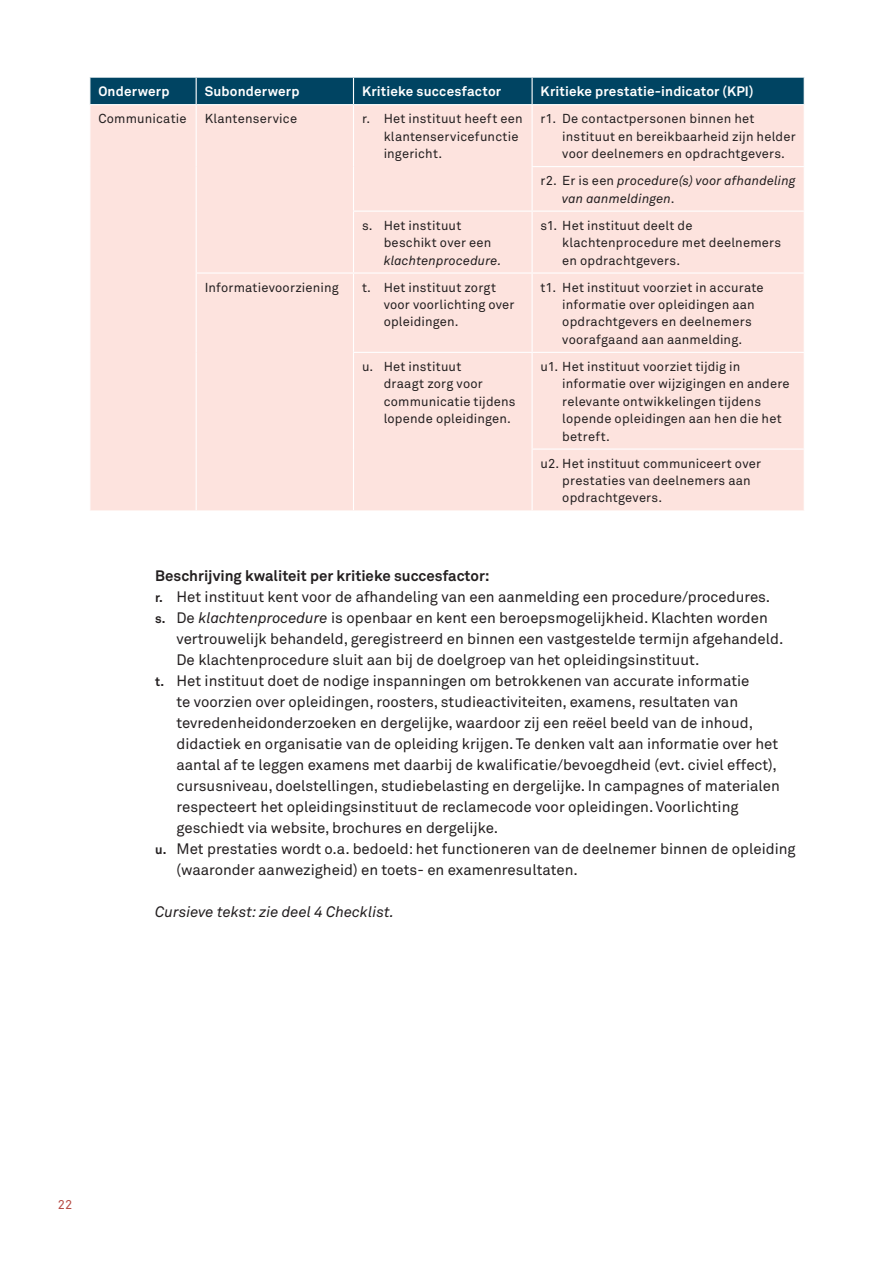
<style>
.page{position:relative;width:893px;height:1263px;background:#fff}
.page>*{position:absolute;margin:0;border:0;box-sizing:border-box;transform-origin:0 0}
.Opsom_letter{font:15px/21px "Akkurat Std";color:#231f20}
.Subkop_zwart{font:700 15px "Akkurat Std";color:#231f20}
.Brood{font:italic 15px "Akkurat Std";color:#231f20}
.Tabel_kop_wit{font:700 13.5px "Akkurat Std";letter-spacing:.015em;color:#fff}
.Tabel_opsom_cijfer{font:12.9px/17.4px "Akkurat Std";letter-spacing:.015em;color:#231f20}
.Tabel_opsom_cijfer-2{font:italic 12.9px/17.4px "Akkurat Std";letter-spacing:.01em;color:#231f20}
.Tabel_tekst{font:12.9px "Akkurat Std";letter-spacing:.015em;color:#231f20}
.t1{font:12.75px "Akkurat Std";color:#b74c45}
.s1{font-style:normal}
.s2{font-style:italic}
.s3{font-weight:700;font-size:12.75px}
</style>
<div class="page">
<div style="left:90px;top:105px;width:714px;height:405px;background:#fde3de"></div>
<hr style="left:531px;top:166px;width:274px;height:1px;background:#fff">
<hr style="left:532px;top:211px;width:273px;height:1px;background:#fff">
<hr style="left:531px;top:212px;width:2px;height:60px;background:#fff">
<hr style="left:353px;top:272px;width:179px;height:2px;background:#fff">
<hr style="left:532px;top:272px;width:273px;height:2px;background:#fff">
<hr style="left:531px;top:274px;width:2px;height:78px;background:#fff">
<hr style="left:532px;top:352px;width:273px;height:1px;background:#fff">
<hr style="left:531px;top:448px;width:274px;height:2px;background:#fff">
<div style="left:89px;top:77px;width:716px;height:27px;background:#004462"></div>
<hr style="left:196px;top:105px;width:1px;height:62px;background:#fff">
<hr style="left:196px;top:167px;width:1px;height:44px;background:#fff">
<hr style="left:196px;top:211px;width:1px;height:61px;background:#fff">
<hr style="left:353px;top:212px;width:1px;height:60px;background:#fff">
<hr style="left:196px;top:272px;width:157px;height:2px;background:#fff">
<hr style="left:196px;top:274px;width:1px;height:78px;background:#fff">
<hr style="left:353px;top:274px;width:1px;height:78px;background:#fff">
<hr style="left:196px;top:352px;width:1px;height:97px;background:#fff">
<hr style="left:196px;top:449px;width:1px;height:61px;background:#fff">
<hr style="left:353px;top:105px;width:1px;height:62px;background:#fff">
<hr style="left:531px;top:105px;width:2px;height:61px;background:#fff">
<hr style="left:353px;top:167px;width:1px;height:44px;background:#fff">
<hr style="left:531px;top:167px;width:2px;height:44px;background:#fff">
<hr style="left:353px;top:211px;width:179px;height:1px;background:#fff">
<hr style="left:353px;top:352px;width:179px;height:1px;background:#fff">
<hr style="left:353px;top:353px;width:1px;height:96px;background:#fff">
<hr style="left:531px;top:353px;width:2px;height:95px;background:#fff">
<hr style="left:353px;top:449px;width:1px;height:61px;background:#fff">
<hr style="left:531px;top:450px;width:2px;height:60px;background:#fff">
<p class="Tabel_kop_wit" style="left:98px;top:83px;width:73px">Onderwerp</p>
<p class="Tabel_kop_wit" style="left:205px;top:83px;width:96px">Subonderwerp</p>
<p class="Tabel_kop_wit" style="left:362px;top:83px;width:141px">Kritieke succesfactor</p>
<p class="Tabel_kop_wit" style="left:541px;top:83px;width:214px">Kritieke prestatie-indicator (KPI)</p>
<p class="Tabel_tekst" style="left:98px;top:111px;width:90px">Communicatie</p>
<p class="Tabel_tekst" style="left:205px;top:111px;width:94px">Klantenservice</p>
<p class="Tabel_opsom_cijfer" style="left:384px;top:110px;width:141px;text-indent:-22px">r. Het instituut heeft een klantenservicefunctie ingericht.</p>
<p class="Tabel_opsom_cijfer" style="left:562px;top:110px;width:235px;text-indent:-22px">r1. De contactpersonen binnen het instituut en bereikbaarheid zijn helder voor deelnemers en opdrachtgevers.</p>
<p class="Tabel_opsom_cijfer-2" style="left:562px;top:172px;width:235px;text-indent:-22px"><span class="s1">r2. Er is een</span> procedure(s) voor afhandeling van aanmeldingen<span class="s1">.</span></p>
<p class="Tabel_opsom_cijfer" style="left:384px;top:217px;width:119px;text-indent:-22px">s. Het instituut beschikt over een <span class="s2">klachtenprocedure.</span></p>
<p class="Tabel_opsom_cijfer" style="left:562px;top:217px;width:220px;text-indent:-22px">s1. Het instituut deelt de klachtenprocedure met deelnemers en opdrachtgevers.</p>
<p class="Tabel_tekst" style="left:205px;top:280px;width:136px">Informatievoorziening</p>
<p class="Tabel_opsom_cijfer" style="left:384px;top:278px;width:132px;text-indent:-22px">t. Het instituut zorgt voor voorlichting over opleidingen.</p>
<p class="Tabel_opsom_cijfer" style="left:562px;top:278px;width:203px;text-indent:-22px">t1. Het instituut voorziet in accurate informatie over opleidingen aan opdrachtgevers en deelnemers voorafgaand aan aanmelding.</p>
<p class="Tabel_opsom_cijfer" style="left:384px;top:358px;width:133px;text-indent:-22px">u. Het instituut<br>draagt zorg voor communicatie tijdens lopende opleidingen.</p>
<p class="Tabel_opsom_cijfer" style="left:562px;top:358px;width:229px;text-indent:-22px">u1. Het instituut voorziet tijdig in informatie over wijzigingen en andere relevante ontwikkelingen tijdens lopende opleidingen aan hen die het betreft.</p>
<p class="Tabel_opsom_cijfer" style="left:562px;top:454px;width:200px;text-indent:-22px">u2. Het instituut communiceert over prestaties van deelnemers aan opdrachtgevers.</p>
<p class="Subkop_zwart" style="left:155px;top:566px;width:336px">Beschrijving kwaliteit per kritieke succesfactor:</p>
<p class="Opsom_letter" style="left:155px;top:586px;width:616px"><span class="s3">r.</span> Het instituut kent voor de afhandeling van een aanmelding een procedure/procedures.</p>
<p class="Opsom_letter" style="left:176px;top:607px;width:608px;text-indent:-21px"><span class="s3">s.</span> De <span class="s2">klachtenprocedure</span> is openbaar en kent een beroepsmogelijkheid. Klachten worden vertrouwelijk behandeld, geregistreerd en binnen een vastgestelde termijn afgehandeld.<br>De klachtenprocedure sluit aan bij de doelgroep van het opleidingsinstituut.</p>
<p class="Opsom_letter" style="left:176px;top:670px;width:605px;text-indent:-21px"><span class="s3">t.</span> Het instituut doet de nodige inspanningen om betrokkenen van accurate informatie<br>te voorzien over opleidingen, roosters, studieactiviteiten, examens, resultaten van tevredenheidonderzoeken en dergelijke, waardoor zij een reëel beeld van de inhoud, didactiek en organisatie van de opleiding krijgen. Te denken valt aan informatie over het aantal af te leggen examens met daarbij de kwalificatie/bevoegdheid (evt. civiel effect), cursusniveau, doelstellingen, studiebelasting en dergelijke. In campagnes of materialen respecteert het opleidingsinstituut de reclamecode voor opleidingen. Voorlichting geschiedt via website, brochures en dergelijke.</p>
<p class="Opsom_letter" style="left:176px;top:838px;width:621px;text-indent:-21px"><span class="s3">u.</span> Met prestaties wordt o.a. bedoeld: het functioneren van de deelnemer binnen de opleiding (waaronder aanwezigheid) en toets- en examenresultaten.</p>
<p class="Brood" style="left:155px;top:903px;width:240px">Cursieve tekst: zie deel 4 Checklist.</p>
<p class="t1" style="left:58px;top:1197px;width:16px">22</p>
</div>
